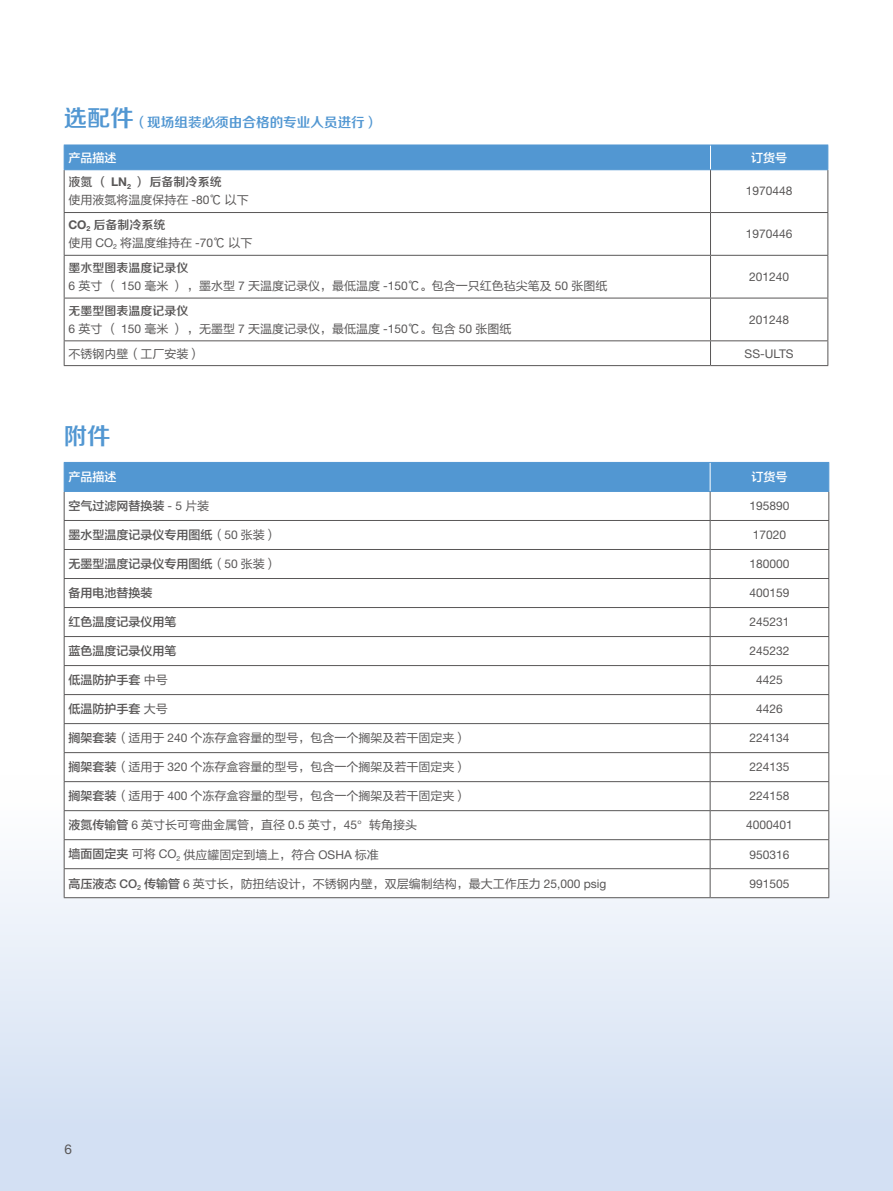
<style>
.page{position:relative;width:893px;height:1191px;background:#fff}
.page>*{position:absolute;margin:0;border:0;box-sizing:border-box;transform-origin:0 0}
.t1{font:23.25px "FZZZHONGJW GB1 0";color:#5297d2}
.t2{font:13.65px "FZZZHONGJW GB1 0";color:#5297d2}
.t3{font:13.5px "Helvetica Neue LT Std";color:#595757}
.t4{font:12px "FZLTHJW GB1 0";color:#595757}
.t5{font:12px "Helvetica Neue LT Std";color:#595757}
.t6{font:12px "FZLTZHK GBK1 0";color:#595757}
.t7{font:12px "FZZZHONGJW GB1 0";color:#595757}
.t8{font:12px "FZLTZHK GBK1 0";color:#fff}
.s1{font-size:23.25px}
.s2{font-family:"Helvetica Neue LT Std";font-weight:700}
.s3{font-family:"Helvetica Neue LT Std"}
.s4{font-family:"FZLTHJW GB1 0"}
.s5{font-family:"FZLTZHK GBK1 0"}
.s6{font-family:"Helvetica Neue LT Std";font-weight:500}
</style>
<div class="page">
<div style="left:0;top:775px;width:893px;height:416px;background:linear-gradient(to bottom,#fff,#cddcf1)"></div>
<div style="left:64px;top:145px;width:764px;height:24px;background:#5297d2"></div>
<hr style="left:64px;top:169px;width:646px;height:1px;background:#5297d2">
<hr style="left:710px;top:169px;width:118px;height:1px;background:#5297d2">
<hr style="left:64px;top:170px;width:1px;height:42px;background:#595757">
<hr style="left:710px;top:170px;width:1px;height:42px;background:#595757">
<hr style="left:827px;top:170px;width:1px;height:42px;background:#595757">
<hr style="left:64px;top:212px;width:646px;height:1px;background:#595757">
<hr style="left:64px;top:213px;width:1px;height:42px;background:#595757">
<hr style="left:710px;top:212px;width:118px;height:1px;background:#595757">
<hr style="left:710px;top:213px;width:1px;height:42px;background:#595757">
<hr style="left:827px;top:213px;width:1px;height:42px;background:#595757">
<hr style="left:64px;top:255px;width:646px;height:1px;background:#595757">
<hr style="left:64px;top:256px;width:1px;height:42px;background:#595757">
<hr style="left:710px;top:255px;width:118px;height:1px;background:#595757">
<hr style="left:710px;top:256px;width:1px;height:42px;background:#595757">
<hr style="left:827px;top:256px;width:1px;height:42px;background:#595757">
<hr style="left:64px;top:298px;width:646px;height:1px;background:#595757">
<hr style="left:64px;top:298px;width:1px;height:42px;background:#595757">
<hr style="left:710px;top:298px;width:118px;height:1px;background:#595757">
<hr style="left:710px;top:298px;width:1px;height:42px;background:#595757">
<hr style="left:827px;top:298px;width:1px;height:42px;background:#595757">
<hr style="left:64px;top:340px;width:646px;height:1px;background:#595757">
<svg style="left:64px;top:341px;width:1px;height:24px"></svg>
<hr style="left:710px;top:340px;width:118px;height:1px;background:#595757">
<svg style="left:710px;top:341px;width:1px;height:24px"></svg>
<svg style="left:827px;top:341px;width:1px;height:24px"></svg>
<hr style="left:64px;top:365px;width:646px;height:1px;background:#595757">
<hr style="left:710px;top:365px;width:118px;height:1px;background:#595757">
<svg style="left:64px;top:462px;width:765px;height:435px"></svg>
<hr style="left:64px;top:897px;width:646px;height:1px;background:#595757">
<hr style="left:710px;top:897px;width:119px;height:1px;background:#595757">
<p class="t2" style="left:64px;top:115px;width:316px"><span class="s1">选配件</span>（现场组装必须由合格的专业人员进行）</p>
<p class="t8" style="left:68px;top:151px;width:49px">产品描述</p>
<p class="t8" style="left:751px;top:151px;width:38px">订货号</p>
<p class="t7" style="left:68px;top:176px;width:155px">液氮（ <span class="s2">LN</span><sub>2</sub> ）后备制冷系统</p>
<p class="t4" style="left:68px;top:194px;width:182px">使用液氮将温度保持在 <span class="s3">-80</span>℃ 以下</p>
<p class="t5" style="left:746px;top:184px;width:48px">1970448</p>
<p class="t7" style="left:68px;top:218px;width:99px"><span class="s2">CO</span><sub>2</sub> 后备制冷系统</p>
<p class="t4" style="left:68px;top:236px;width:186px">使用 <span class="s3">CO</span><sub>2</sub> 将温度维持在 <span class="s3">-70</span>℃ 以下</p>
<p class="t7" style="left:68px;top:261px;width:121px">墨水型图表温度记录仪</p>
<p class="t4" style="left:68px;top:279px;width:541px"><span class="s3">6</span> 英寸（ <span class="s3">150</span> 毫米），墨水型 <span class="s3">7</span> 天温度记录仪，最低温度 <span class="s3">-150</span>℃。包含一只红色毡尖笔及 <span class="s3">50</span> 张图纸</p>
<p class="t7" style="left:68px;top:304px;width:121px">无墨型图表温度记录仪</p>
<p class="t4" style="left:68px;top:322px;width:445px"><span class="s3">6</span> 英寸（ <span class="s3">150</span> 毫米），无墨型 <span class="s3">7</span> 天温度记录仪，最低温度 <span class="s3">-150</span>℃。包含 <span class="s3">50</span> 张图纸</p>
<p class="t5" style="left:746px;top:227px;width:48px">1970446</p>
<p class="t5" style="left:749px;top:269px;width:42px">201240</p>
<p class="t5" style="left:749px;top:312px;width:42px">201248</p>
<p class="t4" style="left:68px;top:347px;width:133px">不锈钢内壁（工厂安装）</p>
<p class="t5" style="left:745px;top:346px;width:51px">SS-ULTS</p>
<h1 class="t1" style="left:64px;top:423px;width:48px">附件</h1>
<p class="t8" style="left:68px;top:470px;width:49px">产品描述</p>
<p class="t8" style="left:751px;top:470px;width:37px">订货号</p>
<p class="t6" style="left:68px;top:499px;width:142px">空气过滤网替换装 <span class="s3">- 5</span> <span class="s4">片装</span></p>
<p class="t5" style="left:749px;top:499px;width:42px">195890</p>
<p class="t6" style="left:68px;top:528px;width:210px">墨水型温度记录仪专用图纸<span class="s4">（</span><span class="s3">50</span> <span class="s4">张装）</span></p>
<p class="t5" style="left:753px;top:528px;width:35px">17020</p>
<p class="t6" style="left:68px;top:557px;width:210px">无墨型温度记录仪专用图纸<span class="s4">（</span><span class="s3">50</span> <span class="s4">张装）</span></p>
<p class="t5" style="left:749px;top:557px;width:42px">180000</p>
<p class="t6" style="left:68px;top:586px;width:85px">备用电池替换装</p>
<p class="t5" style="left:749px;top:586px;width:42px">400159</p>
<p class="t6" style="left:68px;top:615px;width:109px">红色温度记录仪用笔</p>
<p class="t5" style="left:749px;top:615px;width:42px">245231</p>
<p class="t6" style="left:68px;top:644px;width:109px">蓝色温度记录仪用笔</p>
<p class="t5" style="left:749px;top:644px;width:42px">245232</p>
<p class="t6" style="left:68px;top:673px;width:101px">低温防护手套<span class="s4">中号</span></p>
<p class="t5" style="left:756px;top:673px;width:28px">4425</p>
<p class="t6" style="left:68px;top:702px;width:101px">低温防护手套<span class="s4">大号</span></p>
<p class="t5" style="left:756px;top:702px;width:28px">4426</p>
<p class="t4" style="left:68px;top:731px;width:400px"><span class="s5">搁架套装</span>（适用于 <span class="s3">240</span> 个冻存盒容量的型号，包含一个搁架及若干固定夹）</p>
<p class="t5" style="left:749px;top:731px;width:42px">224134</p>
<p class="t4" style="left:68px;top:760px;width:400px"><span class="s5">搁架套装</span>（适用于 <span class="s3">320</span> 个冻存盒容量的型号，包含一个搁架及若干固定夹）</p>
<p class="t5" style="left:749px;top:760px;width:42px">224135</p>
<p class="t4" style="left:68px;top:789px;width:400px"><span class="s5">搁架套装</span>（适用于 <span class="s3">400</span> 个冻存盒容量的型号，包含一个搁架及若干固定夹）</p>
<p class="t5" style="left:749px;top:789px;width:42px">224158</p>
<p class="t4" style="left:68px;top:818px;width:350px"><span class="s5">液氮传输管</span> <span class="s3">6</span> 英寸长可弯曲金属管，直径 <span class="s3">0.5</span> 英寸，<span class="s3">45</span>°转角接头</p>
<p class="t5" style="left:746px;top:818px;width:48px">4000401</p>
<p class="t4" style="left:68px;top:847px;width:312px"><span class="s5">墙面固定夹</span>可将 <span class="s3">CO</span><sub>2</sub> 供应罐固定到墙上，符合 <span class="s3">OSHA</span> 标准</p>
<p class="t5" style="left:749px;top:847px;width:42px">950316</p>
<p class="t4" style="left:68px;top:876px;width:540px"><span class="s5">高压液态</span> <span class="s6">CO</span><sub>2</sub> <span class="s5">传输管</span> <span class="s3">6</span> 英寸长，防扭结设计，不锈钢内壁，双层编制结构，最大工作压力 <span class="s3">25,000 psig</span></p>
<p class="t5" style="left:749px;top:876px;width:42px">991505</p>
<p class="t3" style="left:65px;top:1141px;width:9px">6</p>
</div>
